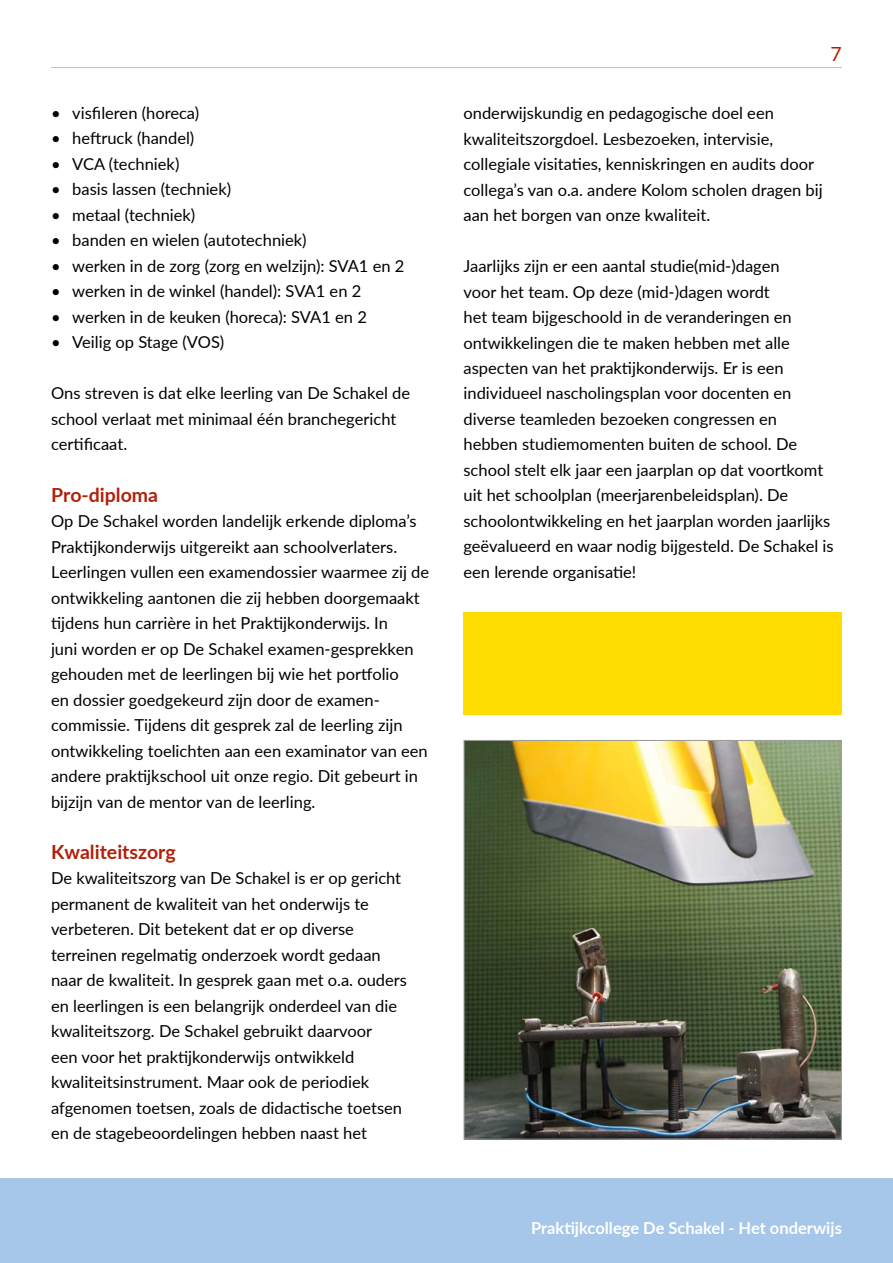
<style>
.page{position:relative;width:893px;height:1263px;background:#fff}
.page>*{position:absolute;margin:0;border:0;box-sizing:border-box;transform-origin:0 0}
.t1{font:700 19.5px "Lato";color:#b12009}
.t2{font:19.5px "Lato";color:#b12009}
.t3{font:16.5px/25.5px "Lato";color:#000}
.t4{font:700 16.5px "Lato";color:#fff}
</style>
<div class="page">
<hr style="left:51px;top:67px;width:791px;height:1px;background:#a6c7ea">
<div style="left:0;top:1178px;width:893px;height:85px;background:#a6c7ea"></div>
<div style="left:463px;top:612px;width:379px;height:102px;background:#fd0"></div>
<img style="left:465px;top:742px;width:375px;height:396px">
<div style="left:463px;top:740px;width:379px;height:400px;border:1px solid #9d9d9c"></div>
<p class="t3" style="left:51px;top:99px;width:150px">• visfileren (horeca)</p>
<p class="t3" style="left:51px;top:125px;width:145px">• heftruck (handel)</p>
<p class="t3" style="left:51px;top:150px;width:130px">• VCA (techniek)</p>
<p class="t3" style="left:51px;top:176px;width:182px">• basis lassen (techniek)</p>
<p class="t3" style="left:51px;top:201px;width:146px">• metaal (techniek)</p>
<p class="t3" style="left:51px;top:227px;width:257px">• banden en wielen (autotechniek)</p>
<p class="t3" style="left:51px;top:252px;width:355px">• werken in de zorg (zorg en welzijn): SVA1 en 2</p>
<p class="t3" style="left:51px;top:278px;width:312px">• werken in de winkel (handel): SVA1 en 2</p>
<p class="t3" style="left:51px;top:303px;width:317px">• werken in de keuken (horeca): SVA1 en 2</p>
<p class="t3" style="left:51px;top:329px;width:175px">• Veilig op Stage (VOS)</p>
<p class="t3" style="left:51px;top:380px;width:361px">Ons streven is dat elke leerling van De Schakel de school verlaat met minimaal één branchegericht certificaat.</p>
<p class="t1" style="left:51px;top:480px;width:109px">Pro-diploma</p>
<p class="t3" style="left:51px;top:508px;width:380px">Op De Schakel worden landelijk erkende diploma’s Praktijkonderwijs uitgereikt aan schoolverlaters.<br>Leerlingen vullen een examendossier waarmee zij de ontwikkeling aantonen die zij hebben doorgemaakt tijdens hun carrière in het Praktijkonderwijs. In<br>juni worden er op De Schakel examen-gesprekken gehouden met de leerlingen bij wie het portfolio<br>en dossier goedgekeurd zijn door de examen&shy;commissie. Tijdens dit gesprek zal de leerling zijn ontwikkeling toelichten aan een examinator van een andere praktijkschool uit onze regio. Dit gebeurt in bijzijn van de mentor van de leerling.</p>
<p class="t1" style="left:51px;top:837px;width:126px">Kwaliteitszorg</p>
<p class="t3" style="left:51px;top:865px;width:357px">De kwaliteitszorg van De Schakel is er op gericht permanent de kwaliteit van het onderwijs te verbeteren. Dit betekent dat er op diverse terreinen regelmatig onderzoek wordt gedaan naar de kwaliteit. In gesprek gaan met o.a. ouders en leerlingen is een belangrijk onderdeel van die kwaliteitszorg. De Schakel gebruikt daarvoor<br>een voor het praktijkonderwijs ontwikkeld kwaliteitsinstrument. Maar ook de periodiek afgenomen toetsen, zoals de didactische toetsen en de stagebeoordelingen hebben naast het</p>
<p class="t2" style="left:831px;top:40px;width:13px">7</p>
<p class="t3" style="left:463px;top:100px;width:361px">onderwijskundig en pedagogische doel een kwaliteitszorgdoel. Lesbezoeken, intervisie, collegiale visitaties, kenniskringen en audits door collega’s van o.a. andere Kolom scholen dragen bij aan het borgen van onze kwaliteit.</p>
<p class="t3" style="left:463px;top:253px;width:372px">Jaarlijks zijn er een aantal studie(mid-)dagen<br>voor het team. Op deze (mid-)dagen wordt<br>het team bijgeschoold in de veranderingen en ontwikkelingen die te maken hebben met alle aspecten van het praktijkonderwijs. Er is een individueel nascholingsplan voor docenten en diverse teamleden bezoeken congressen en hebben studiemomenten buiten de school. De school stelt elk jaar een jaarplan op dat voortkomt uit het schoolplan (meerjarenbeleidsplan). De schoolontwikkeling en het jaarplan worden jaarlijks geëvalueerd en waar nodig bijgesteld. De Schakel is een lerende organisatie!</p>
<p class="t4" style="left:531px;top:1215px;width:312px">Praktijkcollege De Schakel - Het onderwijs</p>
</div>
